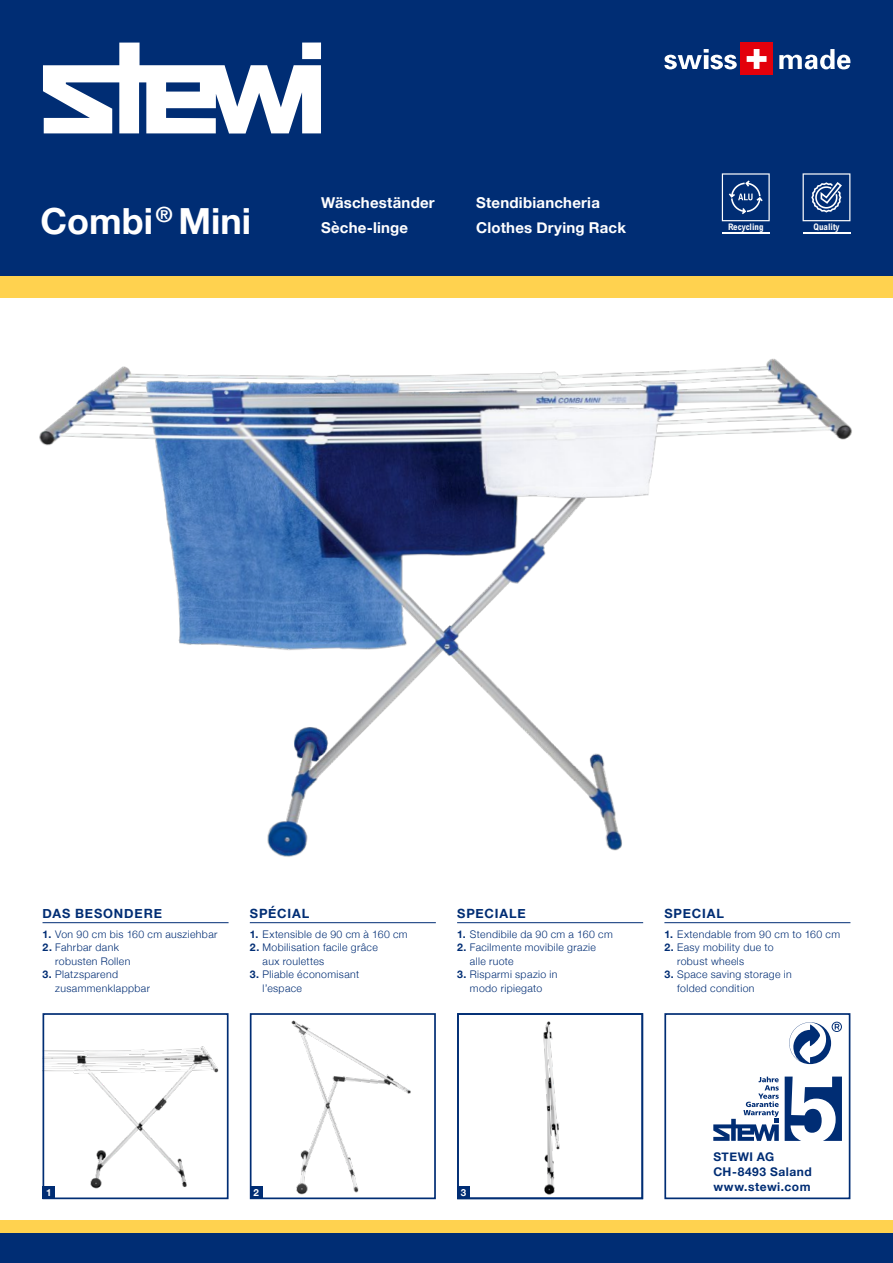
<style>
.page{position:relative;width:893px;height:1263px;background:#fff}
.page>*{position:absolute;margin:0;border:0;box-sizing:border-box;transform-origin:0 0}
.t1{font:700 36px "Helvetica Neue";color:#fff}
.t2{font:700 15px/25.5px "Helvetica Neue";letter-spacing:.015em;color:#fff}
.t3{font:700 12.75px "Helvetica Neue";letter-spacing:.065em;color:#002d74}
.t4{font:700 12px/15px "Helvetica Neue";letter-spacing:.045em;color:#002d74}
.t5{font:300 10.5px/13.5px "Helvetica Neue";letter-spacing:.035em;color:#002d74}
.t6{font:700 9.75px "Helvetica Neue";color:#fff}
.t7{font:700 condensed 9px "Arial MT Std";color:#fff}
.s1{font-weight:700}
</style>
<div class="page">
<div style="left:0;top:0;width:893px;height:276px;background:#002d74"></div>
<div style="left:0;top:1233px;width:893px;height:30px;background:#002d74"></div>
<div style="left:0;top:276px;width:893px;height:22px;background:#ffd24f"></div>
<div style="left:0;top:1220px;width:893px;height:13px;background:#ffd24f"></div>
<div style="left:740px;top:43px;width:33px;height:32px;background:#e3000b"></div>
<svg style="left:747px;top:49px;width:19px;height:20px"></svg>
<svg style="left:664px;top:49px;width:73px;height:20px"></svg>
<svg style="left:779px;top:49px;width:71px;height:20px"></svg>
<svg style="left:722px;top:173px;width:48px;height:48px"></svg>
<hr style="left:722px;top:232px;width:48px;height:1px;background:#fff">
<svg style="left:803px;top:173px;width:47px;height:48px"></svg>
<hr style="left:803px;top:232px;width:47px;height:1px;background:#fff">
<svg style="left:789px;top:1022px;width:53px;height:42px"></svg>
<hr style="left:43px;top:922px;width:186px;height:1px;background:#002d74">
<hr style="left:250px;top:922px;width:186px;height:1px;background:#002d74">
<hr style="left:457px;top:922px;width:186px;height:1px;background:#002d74">
<hr style="left:664px;top:922px;width:186px;height:1px;background:#002d74">
<svg style="left:713px;top:1077px;width:66px;height:64px"></svg>
<svg style="left:785px;top:1076px;width:57px;height:65px"></svg>
<svg style="left:43px;top:43px;width:278px;height:90px"></svg>
<img style="left:39px;top:358px;width:813px;height:499px">
<div style="left:664px;top:1013px;width:186px;height:186px;border:2px solid #002d74"></div>
<img style="left:46px;top:1046px;width:173px;height:143px">
<div style="left:43px;top:1013px;width:186px;height:186px;border:2px solid #002d74"></div>
<img style="left:291px;top:1020px;width:120px;height:175px">
<div style="left:250px;top:1013px;width:186px;height:186px;border:2px solid #002d74"></div>
<img style="left:543px;top:1021px;width:17px;height:174px">
<div style="left:457px;top:1013px;width:186px;height:186px;border:2px solid #002d74"></div>
<div style="left:43px;top:1186px;width:12px;height:13px;background:#002d74"></div>
<div style="left:250px;top:1186px;width:13px;height:13px;background:#002d74"></div>
<div style="left:457px;top:1186px;width:13px;height:13px;background:#002d74"></div>
<h1 class="t1" style="left:40px;top:193px;width:212px">Combi <sup>®</sup> Mini</h1>
<h2 class="t2" style="left:321px;top:190px;width:115px">Wäscheständer<br>Sèche-linge</h2>
<h2 class="t2" style="left:476px;top:190px;width:151px">Stendibiancheria<br>Clothes Drying Rack</h2>
<p class="t7" style="left:728px;top:221px;width:37px">Recycling</p>
<p class="t7" style="left:813px;top:221px;width:28px">Quality</p>
<p class="t3" style="left:43px;top:903px;width:121px">DAS BESONDERE</p>
<p class="t5" style="left:43px;top:927px;width:176px"><span class="s1">1.</span> Von 90 cm bis 160 cm ausziehbar</p>
<p class="t5" style="left:55px;top:940px;width:77px;text-indent:-13px"><span class="s1">2.</span> Fahrbar dank robusten Rollen</p>
<p class="t5" style="left:55px;top:967px;width:96px;text-indent:-13px"><span class="s1">3.</span> Platzsparend zusammenklappbar</p>
<p class="t3" style="left:250px;top:903px;width:61px">SPÉCIAL</p>
<p class="t5" style="left:250px;top:927px;width:159px"><span class="s1">1.</span> Extensible de 90 cm à 160 cm</p>
<p class="t5" style="left:263px;top:940px;width:117px;text-indent:-13px"><span class="s1">2.</span> Mobilisation facile grâce aux roulettes</p>
<p class="t5" style="left:263px;top:967px;width:98px;text-indent:-13px"><span class="s1">3.</span> Pliable économisant l’espace</p>
<p class="t3" style="left:457px;top:903px;width:70px">SPECIALE</p>
<p class="t5" style="left:457px;top:927px;width:157px"><span class="s1">1.</span> Stendibile da 90 cm a 160 cm</p>
<p class="t5" style="left:470px;top:940px;width:128px;text-indent:-13px"><span class="s1">2.</span> Facilmente movibile grazie alle ruote</p>
<p class="t5" style="left:457px;top:967px;width:102px;text-align:center"><span class="s1">3.</span> Risparmi spazio in modo ripiegato</p>
<p class="t3" style="left:664px;top:903px;width:61px">SPECIAL</p>
<p class="t5" style="left:664px;top:927px;width:177px"><span class="s1">1.</span> Extendable from 90 cm to 160 cm</p>
<p class="t5" style="left:677px;top:940px;width:98px;text-indent:-13px"><span class="s1">2.</span> Easy mobility due to robust wheels</p>
<p class="t5" style="left:677px;top:967px;width:116px;text-indent:-13px"><span class="s1">3.</span> Space saving storage in folded condition</p>
<p class="t6" style="left:46px;top:1185px;width:7px">1</p>
<p class="t6" style="left:253px;top:1185px;width:7px">2</p>
<p class="t6" style="left:461px;top:1185px;width:7px">3</p>
<p class="t4" style="left:713px;top:1149px;width:100px">STEWI AG<br>CH-8493 Saland www.stewi.com</p>
</div>
